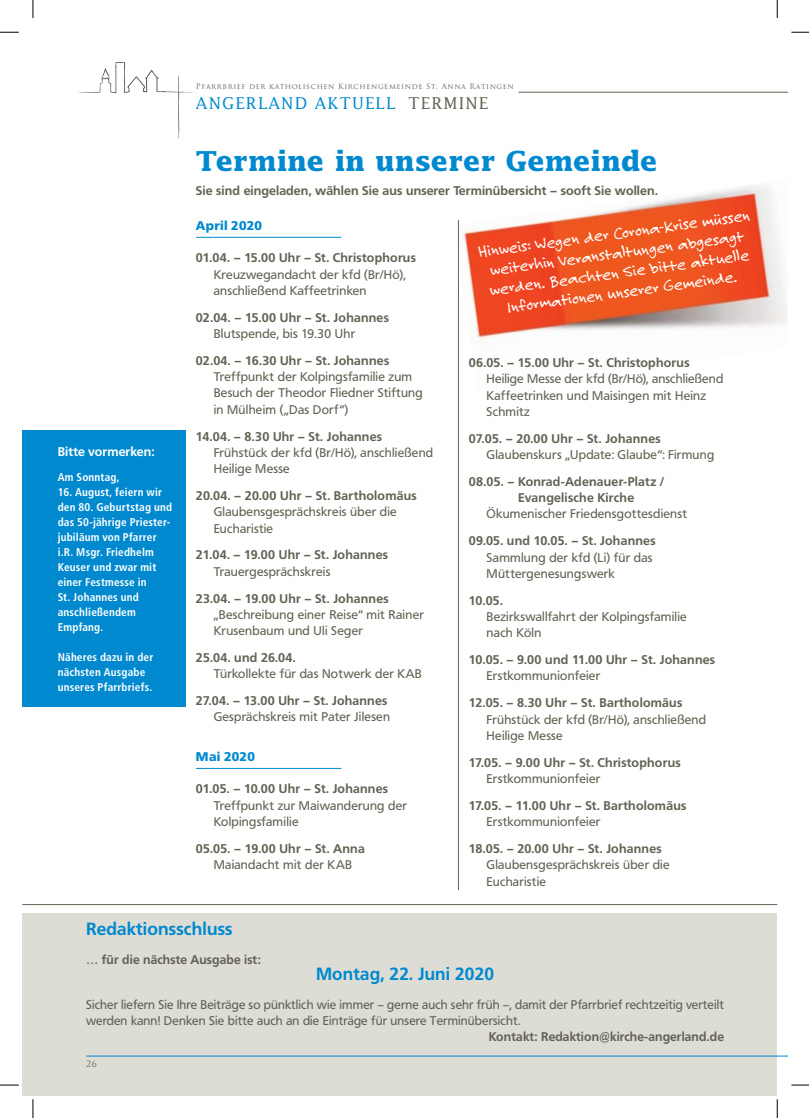
<style>
.page{position:relative;width:809px;height:1118px;background:#fff}
.page>*{position:absolute;margin:0;border:0;box-sizing:border-box;transform-origin:0 0}
.t1{font:700 27.5px "Lucida Std";letter-spacing:-.005em;color:#0089cf}
.t2{font:17.5px/19.6px "Felt Tip Roman";color:#fff;text-align:center}
.t3{font:700 17.5px "Frutiger BQ";letter-spacing:.01em;color:#0089cf}
.t4{font:16.25px "Lucida Std";letter-spacing:.07em;color:#0089cf}
.t5{font:16.25px "Lucida Std";letter-spacing:.07em;color:#636254}
.t6{font:12.5px/16.2px "Frutiger BQ";letter-spacing:.02em;color:#636254}
.t7{font:700 12.5px/16.2px "Frutiger BQ";letter-spacing:.015em;color:#636254}
.t8{font:900 12.5px "Frutiger BQ";letter-spacing:.015em;color:#0089cf}
.t9{font:700 12.5px "Frutiger BQ";letter-spacing:.005em;color:#fff}
.t10{font:700 condensed 11.25px/15px "Frutiger LT Std";letter-spacing:.015em;color:#fff}
.t11{font:8.75px "Trajan Pro";color:#636254}
.t12{font:7.5px "Trajan Pro";letter-spacing:.08em;color:#636254}
</style>
<div class="page">
<img style="left:457px;top:185px;width:330px;height:157px">
<div style="left:22px;top:913px;width:755px;height:182px;background:#ddddd6"></div>
<svg style="left:78px;top:62px;width:115px;height:77px"></svg>
<hr style="left:518px;top:92px;width:270px;height:1px;background:#636254">
<hr style="left:86px;top:1055px;width:702px;height:1px;background:#0089cf">
<hr style="left:196px;top:237px;width:145px;height:1px;background:#0089cf">
<hr style="left:196px;top:768px;width:145px;height:1px;background:#0089cf">
<hr style="left:22px;top:904px;width:755px;height:1px;background:#636254">
<hr style="left:458px;top:220px;width:1px;height:670px;background:#636254">
<div style="left:22px;top:430px;width:163px;height:277px;background:#0089cf"></div>
<svg style="left:0;top:31px;width:19px;height:2px"></svg>
<svg style="left:791px;top:31px;width:18px;height:2px"></svg>
<svg style="left:0;top:1084px;width:19px;height:1px"></svg>
<svg style="left:791px;top:1084px;width:18px;height:1px"></svg>
<svg style="left:32px;top:0;width:2px;height:18px"></svg>
<svg style="left:32px;top:1099px;width:2px;height:19px"></svg>
<svg style="left:776px;top:0;width:2px;height:18px"></svg>
<svg style="left:776px;top:1099px;width:2px;height:19px"></svg>
<p class="t12" style="left:196px;top:82px;width:319px">Pfarrbrief der katholischen Kirchengemeinde St. Anna Ratingen</p>
<p class="t9" style="left:58px;top:446px;width:98px">Bitte vormerken:</p>
<p class="t10" style="left:58px;top:471px;width:64px">Am Sonntag,</p>
<p class="t10" style="left:58px;top:486px;width:116px">16. August, feiern wir den 80. Geburtstag und das 50-jährige Priester&shy;jubiläum von Pfarrer i.R. Msgr. Friedhelm<br>Keuser und zwar mit einer Festmesse in<br>St. Johannes und anschließendem<br>Empfang.</p>
<p class="t10" style="left:58px;top:651px;width:97px">Näheres dazu in der nächsten Ausgabe unseres Pfarrbriefs.</p>
<h3 class="t4" style="left:196px;top:94px;width:201px">ANGERLAND AKTUELL</h3>
<h3 class="t5" style="left:409px;top:94px;width:81px">TERMINE</h3>
<h1 class="t1" style="left:196px;top:149px;width:463px">Termine in unserer Gemeinde</h1>
<p class="t7" style="left:196px;top:183px;width:463px">Sie sind eingeladen, wählen Sie aus unserer Terminübersicht – sooft Sie wollen.</p>
<p class="t8" style="left:196px;top:220px;width:68px">April 2020</p>
<p class="t7" style="left:196px;top:251px;width:221px">01.04. – 15.00 Uhr – St. Christophorus</p>
<p class="t6" style="left:214px;top:267px;width:193px">Kreuzwegandacht der kfd (Br/Hö), anschließend Kaffeetrinken</p>
<p class="t7" style="left:196px;top:310px;width:194px">02.04. – 15.00 Uhr – St. Johannes</p>
<p class="t6" style="left:214px;top:326px;width:143px">Blutspende, bis 19.30 Uhr</p>
<p class="t7" style="left:196px;top:353px;width:195px">02.04. – 16.30 Uhr – St. Johannes</p>
<p class="t6" style="left:214px;top:369px;width:211px">Treffpunkt der Kolpingsfamilie zum<br>Besuch der Theodor Fliedner Stiftung in Mülheim („Das Dorf“)</p>
<p class="t7" style="left:196px;top:429px;width:188px">14.04. – 8.30 Uhr – St. Johannes</p>
<p class="t6" style="left:214px;top:445px;width:221px">Frühstück der kfd (Br/Hö), anschließend<br>Heilige Messe</p>
<p class="t7" style="left:196px;top:488px;width:222px">20.04. – 20.00 Uhr – St. Bartholomäus</p>
<p class="t6" style="left:214px;top:504px;width:184px">Glaubensgesprächskreis über die<br>Eucharistie</p>
<p class="t7" style="left:196px;top:548px;width:194px">21.04. – 19.00 Uhr – St. Johannes</p>
<p class="t6" style="left:214px;top:564px;width:118px">Trauergesprächskreis</p>
<p class="t7" style="left:196px;top:591px;width:194px">23.04. – 19.00 Uhr – St. Johannes</p>
<p class="t6" style="left:214px;top:607px;width:212px">„Beschreibung einer Reise“ mit Rainer<br>Krusenbaum und Uli Seger</p>
<p class="t7" style="left:196px;top:650px;width:101px">25.04. und 26.04.</p>
<p class="t6" style="left:214px;top:666px;width:210px">Türkollekte für das Notwerk der KAB</p>
<p class="t7" style="left:196px;top:693px;width:193px">27.04. – 13.00 Uhr – St. Johannes</p>
<p class="t6" style="left:214px;top:709px;width:178px">Gesprächskreis mit Pater Jilesen</p>
<p class="t8" style="left:196px;top:751px;width:60px">Mai 2020</p>
<p class="t7" style="left:196px;top:781px;width:194px">01.05. – 10.00 Uhr – St. Johannes</p>
<p class="t6" style="left:214px;top:798px;width:195px">Treffpunkt zur Maiwanderung der<br>Kolpingsfamilie</p>
<p class="t7" style="left:196px;top:841px;width:170px">05.05. – 19.00 Uhr – St. Anna</p>
<p class="t6" style="left:214px;top:857px;width:140px">Maiandacht mit der KAB</p>
<h2 class="t2" style="left:477px;top:242px;width:275px;rotate:-8deg">Hinweis: Wegen der Corona-Krise müssen weiterhin Veranstaltungen abgesagt werden. Beachten Sie bitte aktuelle Informationen unserer Gemeinde.</h2>
<p class="t7" style="left:469px;top:355px;width:222px">06.05. – 15.00 Uhr – St. Christophorus</p>
<p class="t6" style="left:486px;top:372px;width:238px">Heilige Messe der kfd (Br/Hö), anschließend<br>Kaffeetrinken und Maisingen mit Heinz<br>Schmitz</p>
<p class="t7" style="left:469px;top:431px;width:193px">07.05. – 20.00 Uhr – St. Johannes</p>
<p class="t6" style="left:486px;top:447px;width:229px">Glaubenskurs „Update: Glaube“: Firmung</p>
<p class="t7" style="left:518px;top:474px;width:148px;text-indent:-49px">08.05. – Konrad-Adenauer-Platz /<br>Evangelische Kirche</p>
<p class="t6" style="left:486px;top:507px;width:202px">Ökumenischer Friedensgottesdienst</p>
<p class="t7" style="left:469px;top:533px;width:188px">09.05. und 10.05. – St. Johannes</p>
<p class="t6" style="left:486px;top:550px;width:167px">Sammlung der kfd (Li) für das<br>Müttergenesungswerk</p>
<p class="t7" style="left:469px;top:593px;width:36px">10.05.</p>
<p class="t6" style="left:486px;top:609px;width:202px">Bezirkswallfahrt der Kolpingsfamilie nach Köln</p>
<p class="t7" style="left:469px;top:652px;width:248px">10.05. – 9.00 und 11.00 Uhr – St. Johannes</p>
<p class="t6" style="left:486px;top:668px;width:115px">Erstkommunionfeier</p>
<p class="t7" style="left:469px;top:695px;width:215px">12.05. – 8.30 Uhr – St. Bartholomäus</p>
<p class="t6" style="left:486px;top:712px;width:221px">Frühstück der kfd (Br/Hö), anschließend<br>Heilige Messe</p>
<p class="t7" style="left:469px;top:755px;width:213px">17.05. – 9.00 Uhr – St. Christophorus</p>
<p class="t6" style="left:486px;top:771px;width:115px">Erstkommunionfeier</p>
<p class="t7" style="left:469px;top:798px;width:219px">17.05. – 11.00 Uhr – St. Bartholomäus</p>
<p class="t6" style="left:486px;top:814px;width:115px">Erstkommunionfeier</p>
<p class="t7" style="left:469px;top:841px;width:194px">18.05. – 20.00 Uhr – St. Johannes</p>
<p class="t6" style="left:486px;top:857px;width:184px">Glaubensgesprächskreis über die<br>Eucharistie</p>
<h2 class="t3" style="left:86px;top:921px;width:148px">Redaktionsschluss</h2>
<p class="t7" style="left:86px;top:952px;width:176px">… für die nächste Ausgabe ist:</p>
<h2 class="t3" style="left:316px;top:966px;width:180px">Montag, 22. Juni 2020</h2>
<p class="t6" style="left:86px;top:997px;width:639px">Sicher liefern Sie Ihre Beiträge so pünktlich wie immer – gerne auch sehr früh –, damit der Pfarrbrief rechtzeitig verteilt werden kann! Denken Sie bitte auch an die Einträge für unsere Terminübersicht.</p>
<p class="t7" style="left:489px;top:1029px;width:237px">Kontakt: Redaktion@kirche-angerland.de</p>
<p class="t11" style="left:86px;top:1058px;width:12px">26</p>
</div>
